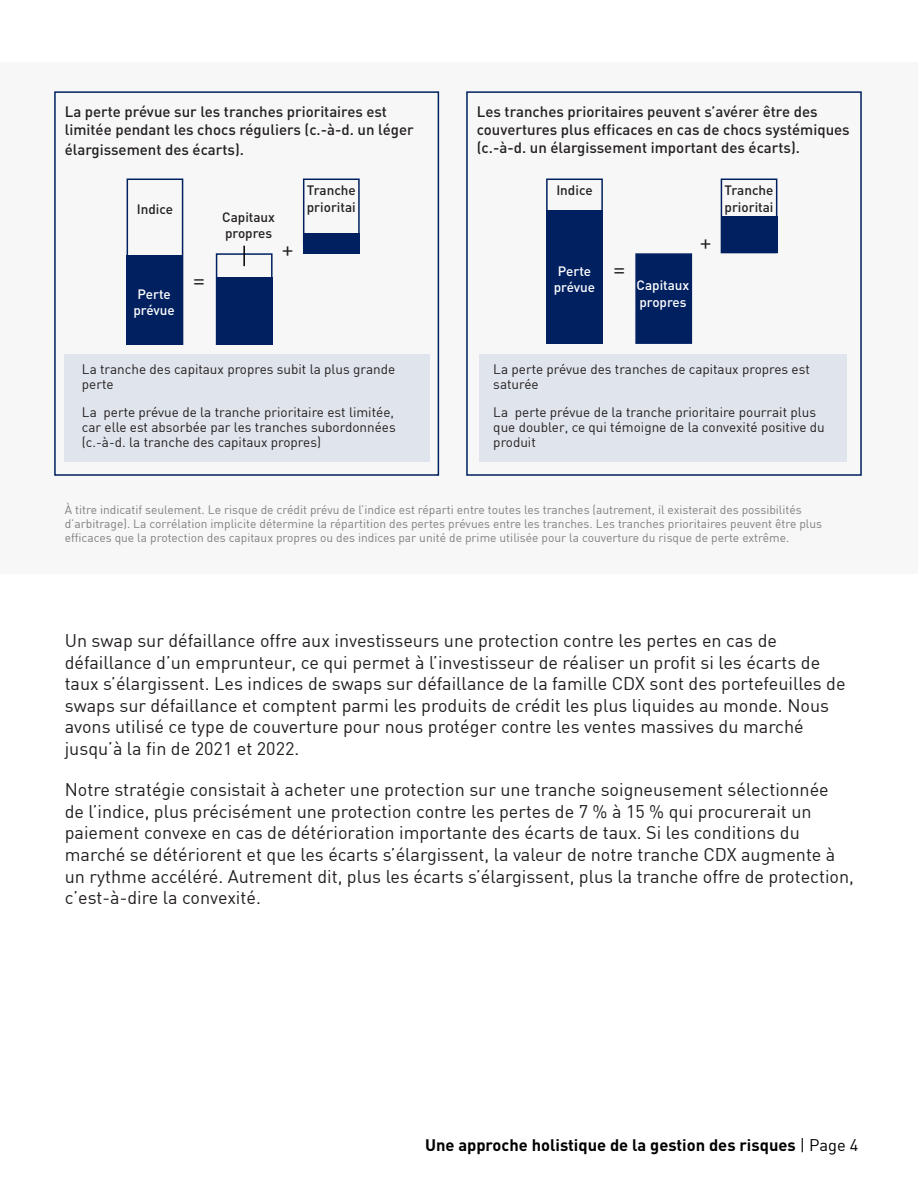
<style>
.page{position:relative;width:918px;height:1188px;background:#fff}
.page>*{position:absolute;margin:0;border:0;box-sizing:border-box;transform-origin:0 0}
.TOC_Body{font:22.5px "DIN";color:#231f20}
.TOC_Body-2{font:18px/21.6px "DIN";color:#231f20}
.t1{font:700 16.5px "DIN";color:#000}
.TOC_Body-3{font:500 15px/18px "DIN";color:#231f20}
.TOC_Body-4{font:13.5px/15px "DIN";color:#231f20}
.TOC_Body-5{font:500 13.5px/16.2px "DIN";color:#231f20}
.TOC_Body-6{font:500 13.5px/16.2px "DIN";color:#fff}
.TOC_Body-7{font:12px/14.4px "DIN";color:#808080}
.s1{font-weight:400}
</style>
<div class="page">
<hr style="left:917px;top:63px;width:1px;height:467px;background:#f7f7f7">
<div style="left:0;top:63px;width:917px;height:511px;background:#f7f7f7"></div>
<div style="left:127px;top:179px;width:56px;height:166px;border:2px solid #002060"></div>
<div style="left:216px;top:253px;width:57px;height:92px;border:2px solid #002060"></div>
<div style="left:303px;top:179px;width:57px;height:67px;border:2px solid #002060"></div>
<div style="left:546px;top:179px;width:57px;height:165px;border:2px solid #002060"></div>
<div style="left:635px;top:253px;width:57px;height:91px;background:#002060;border:2px solid #002060"></div>
<div style="left:721px;top:179px;width:56px;height:74px;border:2px solid #002060"></div>
<div style="left:127px;top:255px;width:56px;height:90px;background:#002060"></div>
<div style="left:216px;top:277px;width:57px;height:68px;background:#002060"></div>
<div style="left:303px;top:233px;width:57px;height:20px;background:#002060"></div>
<div style="left:546px;top:210px;width:57px;height:134px;background:#002060"></div>
<div style="left:721px;top:216px;width:56px;height:36px;background:#002060"></div>
<div style="left:54px;top:91px;width:385px;height:385px;border:2px solid #002060"></div>
<div style="left:466px;top:91px;width:396px;height:385px;border:2px solid #002060"></div>
<div style="left:65px;top:354px;width:365px;height:108px;background:#e0e4ec"></div>
<div style="left:479px;top:354px;width:368px;height:108px;background:#e0e4ec"></div>
<hr style="left:243px;top:246px;width:2px;height:20px;background:#000">
<p class="TOC_Body-3" style="left:65px;top:102px;width:351px">La perte prévue sur les tranches prioritaires est limitée pendant les chocs réguliers (c.-à-d. un léger</p>
<p class="TOC_Body-3" style="left:65px;top:140px;width:181px">élargissement des écarts).</p>
<p class="TOC_Body-5" style="left:137px;top:201px;width:38px">Indice</p>
<p class="TOC_Body-6" style="left:137px;top:285px;width:35px">Perte</p>
<p class="TOC_Body-6" style="left:133px;top:302px;width:43px">prévue</p>
<p class="TOC_Body" style="left:193px;top:266px;width:13px">=</p>
<p class="TOC_Body-5" style="left:222px;top:209px;width:54px">Capitaux propres</p>
<p class="TOC_Body" style="left:282px;top:235px;width:13px">+</p>
<p class="TOC_Body-5" style="left:307px;top:182px;width:51px">Tranche</p>
<p class="TOC_Body-5" style="left:307px;top:198px;width:50px">prioritai</p>
<p class="TOC_Body-4" style="left:82px;top:361px;width:315px">La tranche des capitaux propres subit la plus grande</p>
<p class="TOC_Body-4" style="left:82px;top:376px;width:33px">perte</p>
<p class="TOC_Body-4" style="left:82px;top:405px;width:315px">La perte prévue de la tranche prioritaire est limitée, car elle est absorbée par les tranches subordonnées (c.-à-d. la tranche des capitaux propres)</p>
<p class="TOC_Body-3" style="left:477px;top:102px;width:374px">Les tranches prioritaires peuvent s’avérer être des couvertures plus efficaces en cas de chocs systémiques (c.-à-d. un élargissement important des écarts).</p>
<p class="TOC_Body-5" style="left:556px;top:182px;width:38px">Indice</p>
<p class="TOC_Body-6" style="left:558px;top:262px;width:35px">Perte</p>
<p class="TOC_Body-6" style="left:554px;top:279px;width:43px">prévue</p>
<p class="TOC_Body" style="left:613px;top:255px;width:13px">=</p>
<p class="TOC_Body" style="left:700px;top:228px;width:13px">+</p>
<p class="TOC_Body-6" style="left:637px;top:277px;width:54px">Capitaux propres</p>
<p class="TOC_Body-5" style="left:725px;top:182px;width:51px">Tranche</p>
<p class="TOC_Body-5" style="left:725px;top:198px;width:50px">prioritai</p>
<p class="TOC_Body-4" style="left:493px;top:361px;width:318px">La perte prévue des tranches de capitaux propres est saturée</p>
<p class="TOC_Body-4" style="left:493px;top:405px;width:333px">La perte prévue de la tranche prioritaire pourrait plus que doubler, ce qui témoigne de la convexité positive du produit</p>
<p class="TOC_Body-7" style="left:65px;top:502px;width:759px">À titre indicatif seulement. Le risque de crédit prévu de l’indice est réparti entre toutes les tranches (autrement, il existerait des possibilités d’arbitrage). La corrélation implicite détermine la répartition des pertes prévues entre les tranches. Les tranches prioritaires peuvent être plus efficaces que la protection des capitaux propres ou des indices par unité de prime utilisée pour la couverture du risque de perte extrême.</p>
<p class="TOC_Body-2" style="left:65px;top:629px;width:782px">Un swap sur défaillance offre aux investisseurs une protection contre les pertes en cas de défaillance d’un emprunteur, ce qui permet à l’investisseur de réaliser un profit si les écarts de taux s’élargissent. Les indices de swaps sur défaillance de la famille CDX sont des portefeuilles de swaps sur défaillance et comptent parmi les produits de crédit les plus liquides au monde. Nous avons utilisé ce type de couverture pour nous protéger contre les ventes massives du marché jusqu’à la fin de 2021 et 2022.</p>
<p class="TOC_Body-2" style="left:65px;top:778px;width:791px">Notre stratégie consistait à acheter une protection sur une tranche soigneusement sélectionnée<br>de l’indice, plus précisément une protection contre les pertes de 7 % à 15 % qui procurerait un paiement convexe en cas de détérioration importante des écarts de taux. Si les conditions du marché se détériorent et que les écarts s’élargissent, la valeur de notre tranche CDX augmente à un rythme accéléré. Autrement dit, plus les écarts s’élargissent, plus la tranche offre de protection, c’est-à-dire la convexité.</p>
<p class="t1" style="left:425px;top:1134px;width:435px">Une approche holistique de la gestion des risques <span class="s1">| Page 4</span></p>
</div>
